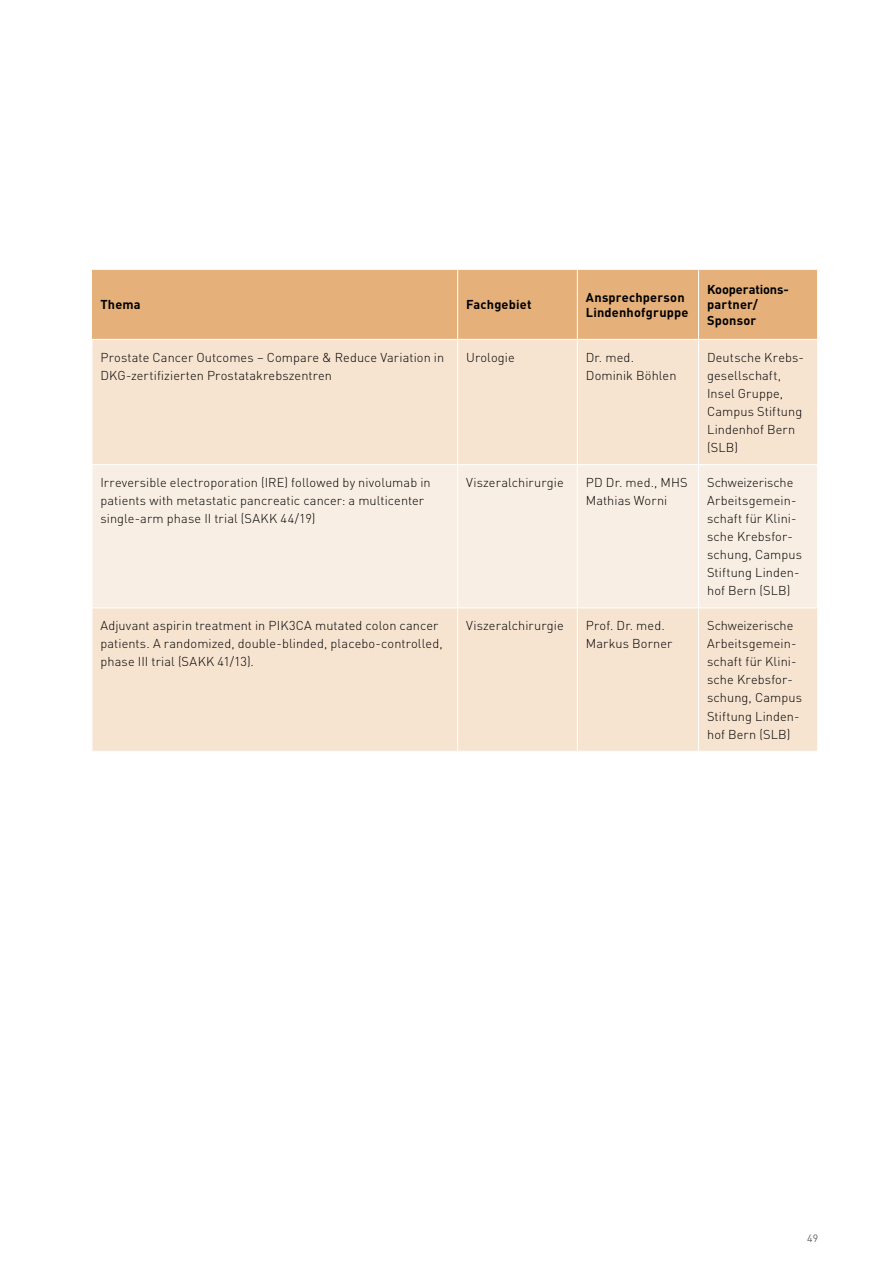
<style>
.page{position:relative;width:893px;height:1263px;background:#fff}
.page>*{position:absolute;margin:0;border:0;box-sizing:border-box;transform-origin:0 0}
.t1{font:300 12.75px/18px "DIN Pro";letter-spacing:.01em;color:#000}
.t2{font:700 12.75px/15.3px "DIN Pro";letter-spacing:.015em;color:#000}
.t3{font:10.5px "DIN Pro";color:#626261}
</style>
<div class="page">
<div style="left:92px;top:270px;width:725px;height:69px;background:#e5b07a"></div>
<div style="left:92px;top:340px;width:725px;height:411px;background:#f6e3d0"></div>
<div style="left:92px;top:465px;width:725px;height:142px;background:#f9eee3"></div>
<hr style="left:457px;top:270px;width:1px;height:69px;background:#fff">
<hr style="left:577px;top:270px;width:1px;height:69px;background:#fff">
<hr style="left:698px;top:270px;width:1px;height:69px;background:#fff">
<hr style="left:457px;top:340px;width:1px;height:124px;background:#fff">
<hr style="left:457px;top:465px;width:1px;height:142px;background:#fff">
<hr style="left:457px;top:608px;width:1px;height:143px;background:#fff">
<hr style="left:577px;top:340px;width:1px;height:124px;background:#fff">
<hr style="left:698px;top:340px;width:1px;height:124px;background:#fff">
<hr style="left:577px;top:465px;width:1px;height:142px;background:#fff">
<hr style="left:698px;top:465px;width:1px;height:142px;background:#fff">
<hr style="left:577px;top:608px;width:1px;height:143px;background:#fff">
<hr style="left:698px;top:608px;width:1px;height:143px;background:#fff">
<hr style="left:91px;top:464px;width:367px;height:1px;background:#fff">
<hr style="left:91px;top:607px;width:367px;height:1px;background:#fff">
<hr style="left:458px;top:464px;width:119px;height:1px;background:#fff">
<hr style="left:577px;top:464px;width:121px;height:1px;background:#fff">
<hr style="left:698px;top:464px;width:120px;height:1px;background:#fff">
<hr style="left:458px;top:607px;width:119px;height:1px;background:#fff">
<hr style="left:577px;top:607px;width:121px;height:1px;background:#fff">
<hr style="left:698px;top:607px;width:120px;height:1px;background:#fff">
<p class="t2" style="left:100px;top:296px;width:42px">Thema</p>
<p class="t2" style="left:466px;top:296px;width:67px">Fachgebiet</p>
<p class="t2" style="left:586px;top:289px;width:104px">Ansprechperson<br>Lindenhofgruppe</p>
<p class="t2" style="left:707px;top:281px;width:83px">Kooperations&shy;partner/<br>Sponsor</p>
<p class="t1" style="left:100px;top:348px;width:345px">Prostate Cancer Outcomes – Compare &amp; Reduce Variation in<br>DKG-zertifizierten Prostatakrebszentren</p>
<p class="t1" style="left:466px;top:348px;width:50px">Urologie</p>
<p class="t1" style="left:586px;top:348px;width:92px">Dr. med.<br>Dominik Böhlen</p>
<p class="t1" style="left:707px;top:348px;width:98px">Deutsche Krebs&shy;gesellschaft,<br>Insel Gruppe,<br>Campus Stiftung<br>Lindenhof Bern (SLB)</p>
<p class="t1" style="left:100px;top:473px;width:332px">Irreversible electroporation (IRE) followed by nivolumab in patients with metastatic pancreatic cancer: a multicenter single-arm phase II trial (SAKK 44/19)</p>
<p class="t1" style="left:466px;top:473px;width:99px">Viszeralchirurgie</p>
<p class="t1" style="left:586px;top:473px;width:103px">PD Dr. med., MHS<br>Mathias Worni</p>
<p class="t1" style="left:707px;top:473px;width:97px">Schweizerische<br>Arbeitsgemein&shy;schaft für Klini&shy;sche Krebsfor&shy;schung, Campus<br>Stiftung Linden&shy;hof Bern (SLB)</p>
<p class="t1" style="left:100px;top:616px;width:344px">Adjuvant aspirin treatment in PIK3CA mutated colon cancer patients. A randomized, double-blinded, placebo-controlled, phase III trial (SAKK 41/13).</p>
<p class="t1" style="left:466px;top:616px;width:99px">Viszeralchirurgie</p>
<p class="t1" style="left:586px;top:616px;width:88px">Prof. Dr. med.<br>Markus Borner</p>
<p class="t1" style="left:707px;top:616px;width:97px">Schweizerische<br>Arbeitsgemein&shy;schaft für Klini&shy;sche Krebsfor&shy;schung, Campus<br>Stiftung Linden&shy;hof Bern (SLB)</p>
<p class="t3" style="left:807px;top:1231px;width:12px">49</p>
</div>
